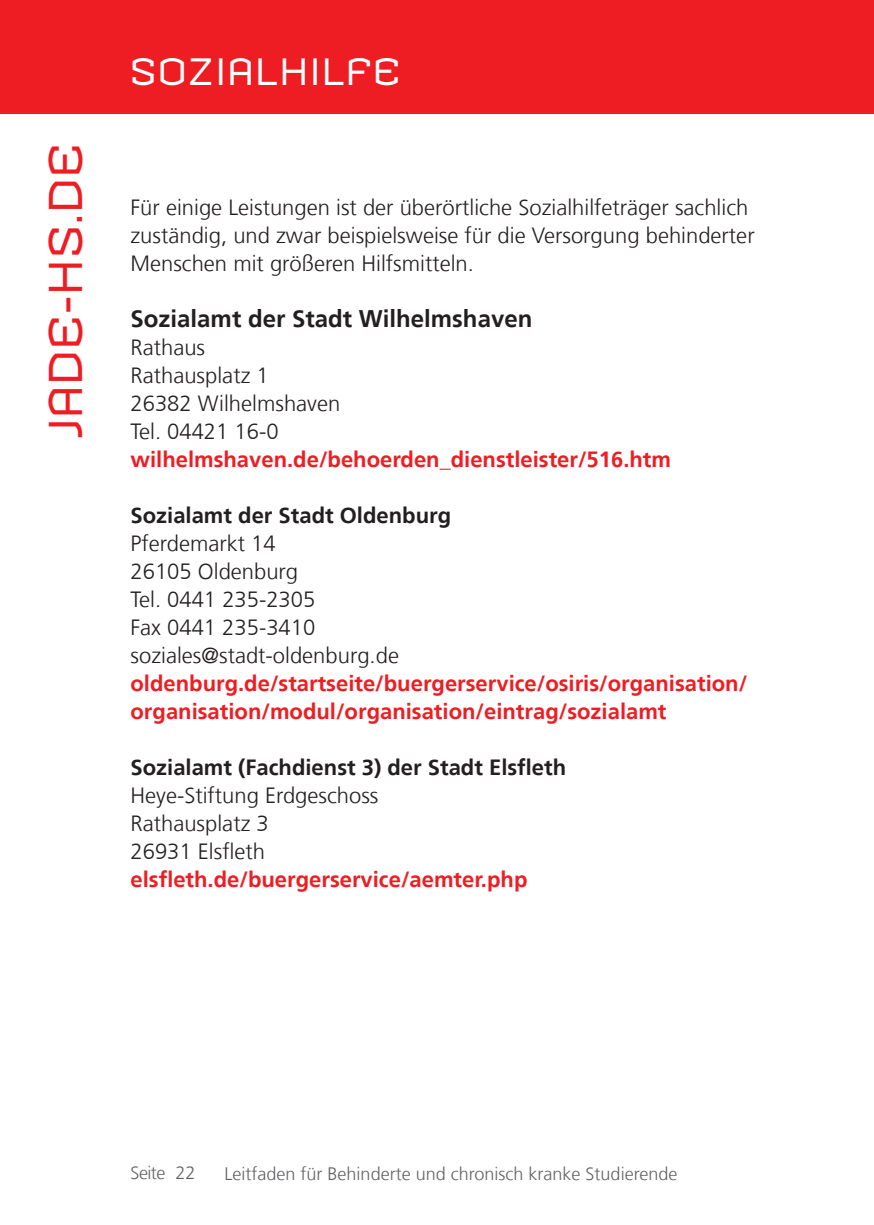
<style>
.page{position:relative;width:874px;height:1225px;background:#fff}
.page>*{position:absolute;margin:0;border:0;box-sizing:border-box;transform-origin:0 0}
.t1{font:46px "Armada";letter-spacing:-.025em;color:#ee1d23}
.t2{font:37px "Armada";color:#fff}
.t3{font:700 24px "NDS Frutiger";color:#231f20}
.t4{font:300 22px/28px "NDS Frutiger";color:#231f20}
.t5{font:700 22px/28px "NDS Frutiger";color:#ee1d23}
.t6{font:700 22px "NDS Frutiger";color:#231f20}
.t7{font:300 18px "NDS Frutiger";color:#636366}
</style>
<div class="page">
<div style="left:0;top:0;width:873px;height:113px;background:#ee1d23"></div>
<h1 class="t1" style="left:38px;top:440px;width:300px;rotate:-90deg">JADE-HS.DE</h1>
<h2 class="t2" style="left:129px;top:49px;width:273px">SOZIALHILFE</h2>
<p class="t4" style="left:130px;top:194px;width:625px">Für einige Leistungen ist der überörtliche Sozialhilfeträger sachlich zuständig, und zwar beispielsweise für die Versorgung behinderter<br>Menschen mit größeren Hilfsmitteln.</p>
<p class="t3" style="left:130px;top:304px;width:403px">Sozialamt der Stadt Wilhelmshaven</p>
<p class="t4" style="left:130px;top:334px;width:211px">Rathaus<br>Rathausplatz 1<br>26382 Wilhelmshaven<br>Tel. 04421 16-0</p>
<p class="t5" style="left:130px;top:445px;width:541px">wilhelmshaven.de/behoerden_dienstleister/516.htm</p>
<p class="t6" style="left:130px;top:502px;width:322px">Sozialamt der Stadt Oldenburg</p>
<p class="t4" style="left:130px;top:530px;width:270px">Pferdemarkt 14<br>26105 Oldenburg<br>Tel. 0441 235-2305<br>Fax 0441 235-3410 soziales@stadt-oldenburg.de</p>
<p class="t5" style="left:130px;top:669px;width:618px">oldenburg.de/startseite/buergerservice/osiris/organisation/ organisation/modul/organisation/eintrag/sozialamt</p>
<p class="t6" style="left:130px;top:754px;width:437px">Sozialamt (Fachdienst 3) der Stadt Elsfleth</p>
<p class="t4" style="left:130px;top:782px;width:249px">Heye-Stiftung Erdgeschoss<br>Rathausplatz 3<br>26931 Elsfleth</p>
<p class="t5" style="left:130px;top:865px;width:398px">elsfleth.de/buergerservice/aemter.php</p>
<p class="t7" style="left:130px;top:1162px;width:67px">Seite 22</p>
<p class="t7" style="left:224px;top:1163px;width:454px">Leitfaden für Behinderte und chronisch kranke Studierende</p>
</div>
